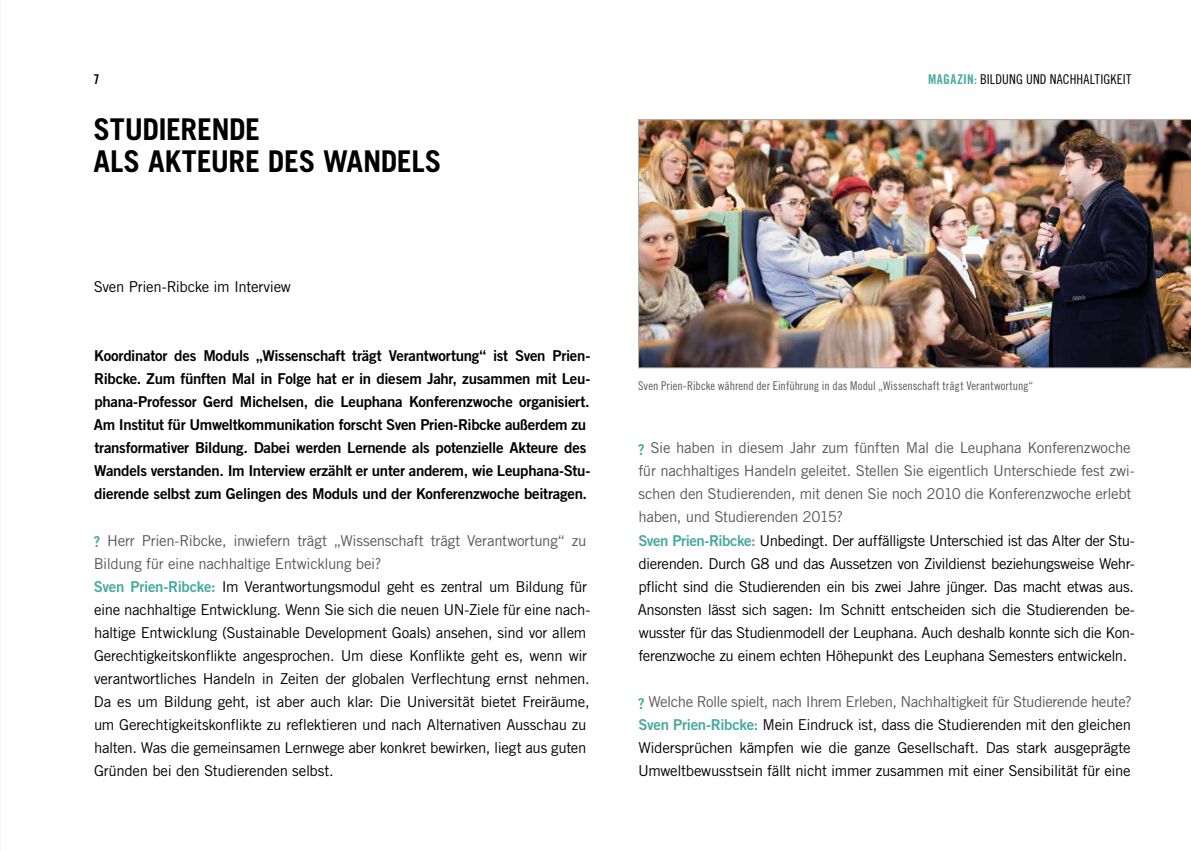
<style>
.page{position:relative;width:1191px;height:851px;background:#fff}
.page>*{position:absolute;margin:0;border:0;box-sizing:border-box;transform-origin:0 0}
.t1{font:700 30px/31.5px "Trade Gothic LT Std";letter-spacing:-.015em;color:#000}
.t2{font:15px/23.1px "Trade Gothic LT Std";letter-spacing:-.02em;color:#000}
.t3{font:15px/23.1px "Trade Gothic LT Std Bd 2";letter-spacing:-.015em;color:#000}
.t4{font:13.5px "Trade Gothic LT Std Cn 18";letter-spacing:.015em;color:#000}
.t5{font:13.5px "Trade Gothic LT Std Bd Cn 20";color:#000}
.t6{font:12px "Trade Gothic LT Std Cn 18";letter-spacing:-.005em;color:#58585a}
.s1{font-family:"Trade Gothic LT Std Bd Cn 20";color:#49aaa0}
.s2{font-family:"Trade Gothic LT Std Bd 2";color:#49aaa0}
.s3{color:#58585a}
</style>
<div class="page">
<img style="left:638px;top:119px;width:553px;height:249px">
<p class="t5" style="left:94px;top:71px;width:7px">7</p>
<p class="t4" style="left:928px;top:71px;width:205px"><span class="s1">MAGAZIN:</span> Bildung und Nachhaltigkeit</p>
<h1 class="t1" style="left:94px;top:113px;width:349px">STUDIERENDE<br>ALS AKTEURE DES WANDELS</h1>
<p class="t2" style="left:94px;top:274px;width:199px">Sven Prien-Ribcke im I nterview</p>
<p class="t3" style="left:94px;top:343px;width:498px">Koordinator des Moduls „Wissenschaft trägt Verantwortung“ ist Sven Prien-Ribcke. Zum fünften Mal in Folge hat er in diesem Jahr, zusammen mit Leu&shy;phana-Professor Gerd Michelsen, die Leuphana Konferenzwoche organisiert.<br>Am I nstitut für Umweltkommunikation forscht Sven Prien-Ribcke außerdem zu transformativer Bildung. Dabei werden Lernende als potenzielle Akteure des Wandels verstanden. I m I nterview erzählt er unter anderem, wie Leuphana-Stu&shy;dierende selbst zum Gelingen des Moduls und der Konferenzwoche beitragen.</p>
<p class="t2" style="left:94px;top:528px;width:498px"><span class="s2">?</span> <span class="s3">H err Prien-Ribcke, inwiefern trägt „Wissenschaft trägt Verantwortung“ zu Bildung für eine nachhaltige Entwicklung bei?<br></span><span class="s2">Sven Prien-Ribcke:</span> I m Verantwortungsmodul geht es zentral um Bildung für eine nachhaltige Entwicklung. Wenn Sie sich die neuen UN -Ziele für eine nach&shy;haltige Entwicklung (Sustainable Development Goals) ansehen, sind vor allem Gerechtigkeitskonflikte angesprochen. U m diese Konflikte geht es, wenn wir verantwortliches Handeln in Zeiten der globalen Verflechtung ernst nehmen.<br>Da es um Bildung geht, ist aber auch klar: D ie U niversität bietet Freiräume, um Gerechtigkeitskonflikte zu reflektieren und nach Alternativen Ausschau zu halten. Was die gemeinsamen Lernwege aber konkret bewirken, liegt aus guten Gründen bei den Studierenden selbst.</p>
<p class="t6" style="left:638px;top:378px;width:397px">Sven Prien-Ribcke während der Einführung in das Modul „Wissenschaft trägt Verantwortung“</p>
<p class="t2" style="left:638px;top:436px;width:498px"><span class="s2">?</span> <span class="s3">Sie haben in diesem Jahr zum fünften Mal die Leuphana Konferenzwoche für nachhaltiges Handeln geleitet. Stellen Sie eigentlich U nterschiede fest zwi&shy;schen den Studierenden, mit denen Sie noch 2010 die Konferenzwoche erlebt haben, und Studierenden 2015?<br></span><span class="s2">Sven Prien-Ribcke:</span> U nbedingt. Der auffälligste U nterschied ist das Alter der Stu&shy;dierenden. Durch G8 und das Aussetzen von Zivildienst beziehungsweise Wehr&shy;pflicht sind die Studierenden ein bis zwei Jahre jünger. Das macht etwas aus.<br>Ansonsten lässt sich sagen: I m Schnitt entscheiden sich die Studierenden be&shy;wusster für das Studienmodell der Leuphana. Auch deshalb konnte sich die Kon&shy;ferenzwoche zu einem echten Höhepunkt des Leuphana Semesters entwickeln.</p>
<p class="t2" style="left:638px;top:690px;width:495px;text-align:justify"><span class="s2">?</span> <span class="s3">Welche Rolle spielt, nach I hrem Erleben, Nachhaltigkeit für Studierende heute?<br></span><span class="s2">Sven Prien-Ribcke:</span> Mein Eindruck ist, dass die Studierenden mit den gleichen Widersprüchen kämpfen wie die ganze Gesellschaft. Das stark ausgeprägte U mweltbewusstsein fällt nicht immer zusammen mit einer Sensibilität für eine</p>
</div>
